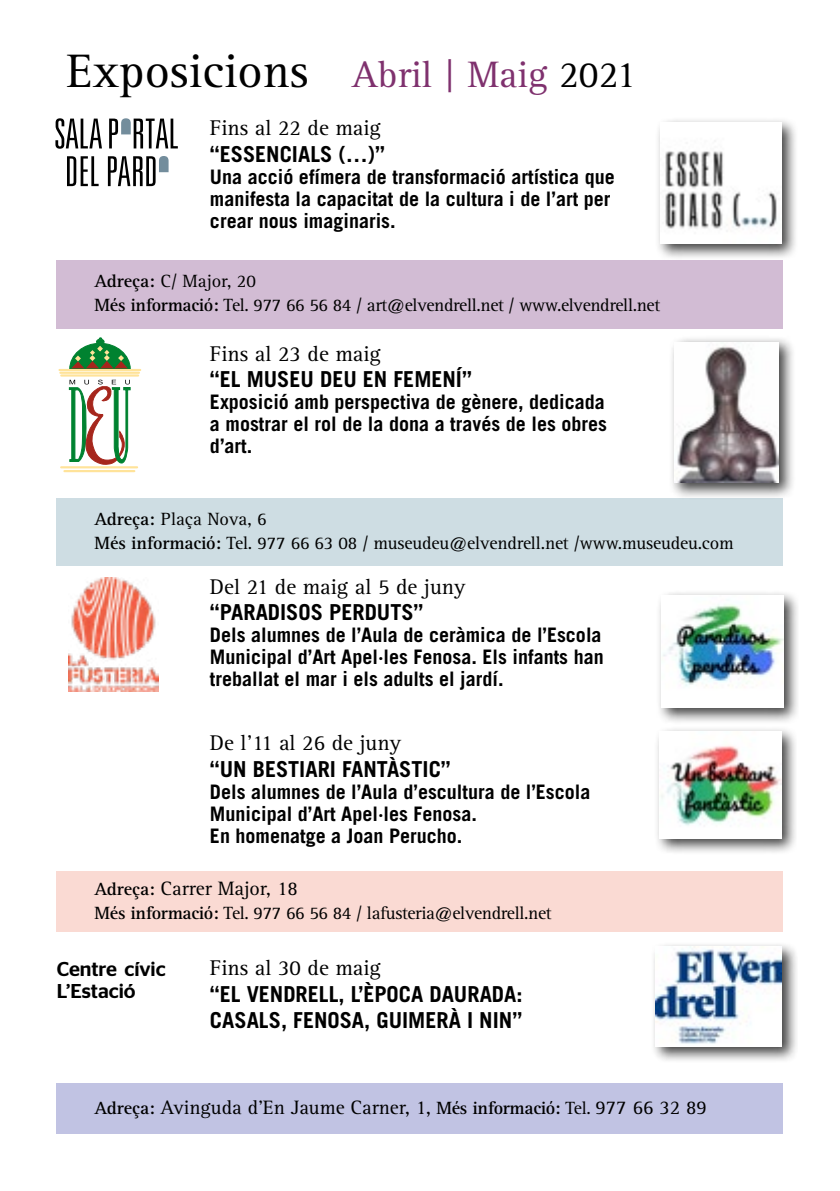
<style>
.page{position:relative;width:840px;height:1191px;background:#fff}
.page>*{position:absolute;margin:0;border:0;box-sizing:border-box;transform-origin:0 0}
.t1{font:48.6px "Rotis Serif";color:#000}
.t2{font:700 22px/26.4px "Trade Gothic LT Std";color:#000}
.t3{font:22px "Rotis Serif";color:#000}
.t4{font:700 20px/22px "Trade Gothic LT Com";color:#000}
.t5{font:20px "Rotis Serif";color:#000}
.t6{font:500 20px/22px "Stag Sans";color:#000}
.t7{font:18.2px/23.8px "Rotis Serif";letter-spacing:-.02em;color:#000}
.s1{font-size:38px;color:#7f316e}
.s2{font-size:38px}
.s3{font-weight:700}
.s4{font-weight:700;font-size:18.2px}
.s5{font-size:18.2px}
</style>
<div class="page">
<hr style="left:64px;top:470px;width:70px;height:2px;background:#ffe399">
<hr style="left:61px;top:466px;width:76px;height:2px;background:#ffe399">
<hr style="left:59px;top:369px;width:81px;height:2px;background:#ffe399">
<hr style="left:60px;top:372px;width:79px;height:2px;background:#ffe399">
<hr style="left:61px;top:374px;width:77px;height:2px;background:#ffe399">
<svg style="left:70px;top:337px;width:60px;height:31px"></svg>
<svg style="left:69px;top:380px;width:61px;height:85px"></svg>
<div style="left:57px;top:260px;width:725px;height:68px;background:#d2bcd4"></div>
<svg style="left:67px;top:156px;width:32px;height:30px"></svg>
<svg style="left:108px;top:156px;width:60px;height:30px"></svg>
<svg style="left:55px;top:118px;width:47px;height:31px"></svg>
<svg style="left:109px;top:118px;width:69px;height:30px"></svg>
<div style="left:57px;top:498px;width:725px;height:67px;background:#cedde3"></div>
<div style="left:57px;top:1083px;width:725px;height:51px;background:#c1c3e3"></div>
<div style="left:57px;top:871px;width:725px;height:60px;background:#fadad3"></div>
<div style="left:651px;top:942px;width:146px;height:120px;background:#000;opacity:.75"></div>
<img style="left:655px;top:946px;width:125px;height:100px">
<div style="left:654px;top:117px;width:142px;height:142px;background:#000;opacity:.75"></div>
<img style="left:659px;top:122px;width:122px;height:121px">
<div style="left:669px;top:336px;width:126px;height:164px;background:#000;opacity:.75"></div>
<img style="left:674px;top:342px;width:104px;height:140px">
<div style="left:656px;top:590px;width:142px;height:134px;background:#000;opacity:.75"></div>
<img style="left:661px;top:595px;width:121px;height:112px">
<div style="left:654px;top:726px;width:142px;height:128px;background:#000;opacity:.75"></div>
<img style="left:659px;top:731px;width:121px;height:107px">
<img style="left:69px;top:578px;width:89px;height:113px">
<h1 class="t1" style="left:66px;top:44px;width:570px">Exposicions <span class="s1">Abril | Maig</span> <span class="s2">2021</span></h1>
<p class="t3" style="left:210px;top:115px;width:172px">Fins al 22 de maig</p>
<p class="t2" style="left:210px;top:140px;width:176px">“ESSENCIALS (…)”</p>
<p class="t4" style="left:210px;top:165px;width:406px">Una acció efímera de transformació artística que manifesta la capacitat de la cultura i de l’art per crear nous imaginaris.</p>
<p class="t7" style="left:95px;top:270px;width:566px"><span class="s3">Adreça:</span> C/ Major, 20<br><span class="s3">Més informació:</span> Tel. 977 66 56 84 / art@elvendrell.net / www.elvendrell.net</p>
<p class="t3" style="left:210px;top:341px;width:172px">Fins al 23 de maig</p>
<p class="t2" style="left:210px;top:366px;width:263px">“EL MUSEU DEU EN FEMENÍ”</p>
<p class="t4" style="left:210px;top:391px;width:398px;text-align:justify">Exposició amb perspectiva de gènere, dedicada a mostrar el rol de la dona a través de les obres d’art.</p>
<p class="t7" style="left:95px;top:507px;width:640px"><span class="s3">Adreça:</span> Plaça Nova, 6<br><span class="s3">Més informació:</span> Tel. 977 66 63 08 / museudeu@elvendrell.net /www.museudeu.com</p>
<p class="t3" style="left:210px;top:574px;width:257px">Del 21 de maig al 5 de juny</p>
<p class="t2" style="left:210px;top:598px;width:215px">“PARADISOS PERDUTS”</p>
<p class="t4" style="left:210px;top:623px;width:395px;text-align:justify">Dels alumnes de l’Aula de ceràmica de l’Escola Municipal d’Art Apel·les Fenosa. Els infants han treballat el mar i els adults el jardí.</p>
<p class="t3" style="left:210px;top:730px;width:192px">De l’11 al 26 de juny</p>
<p class="t2" style="left:210px;top:755px;width:242px">“UN BESTIARI FANTÀSTIC”</p>
<p class="t4" style="left:210px;top:780px;width:382px">Dels alumnes de l’Aula d’escultura de l’Escola<br>Municipal d’Art Apel·les Fenosa.<br>En homenatge a Joan Perucho.</p>
<p class="t5" style="left:95px;top:877px;width:204px"><span class="s4">Adreça:</span> Carrer Major, 18</p>
<p class="t7" style="left:95px;top:901px;width:458px"><span class="s3">Més informació:</span> Tel. 977 66 56 84 / lafusteria@elvendrell.net</p>
<p class="t6" style="left:57px;top:958px;width:110px">Centre cívic<br>L’Estació</p>
<p class="t3" style="left:210px;top:955px;width:172px">Fins al 30 de maig</p>
<p class="t2" style="left:210px;top:980px;width:314px">“EL VENDRELL, L’ÈPOCA DAURADA:<br>CASALS, FENOSA, GUIMERÀ I NIN”</p>
<p class="t5" style="left:95px;top:1096px;width:613px"><span class="s4">Adreça:</span> Avinguda d’En Jaume Carner, 1, <span class="s4">Més informació:</span> <span class="s5">Tel.</span> 977 66 32 89</p>
</div>
